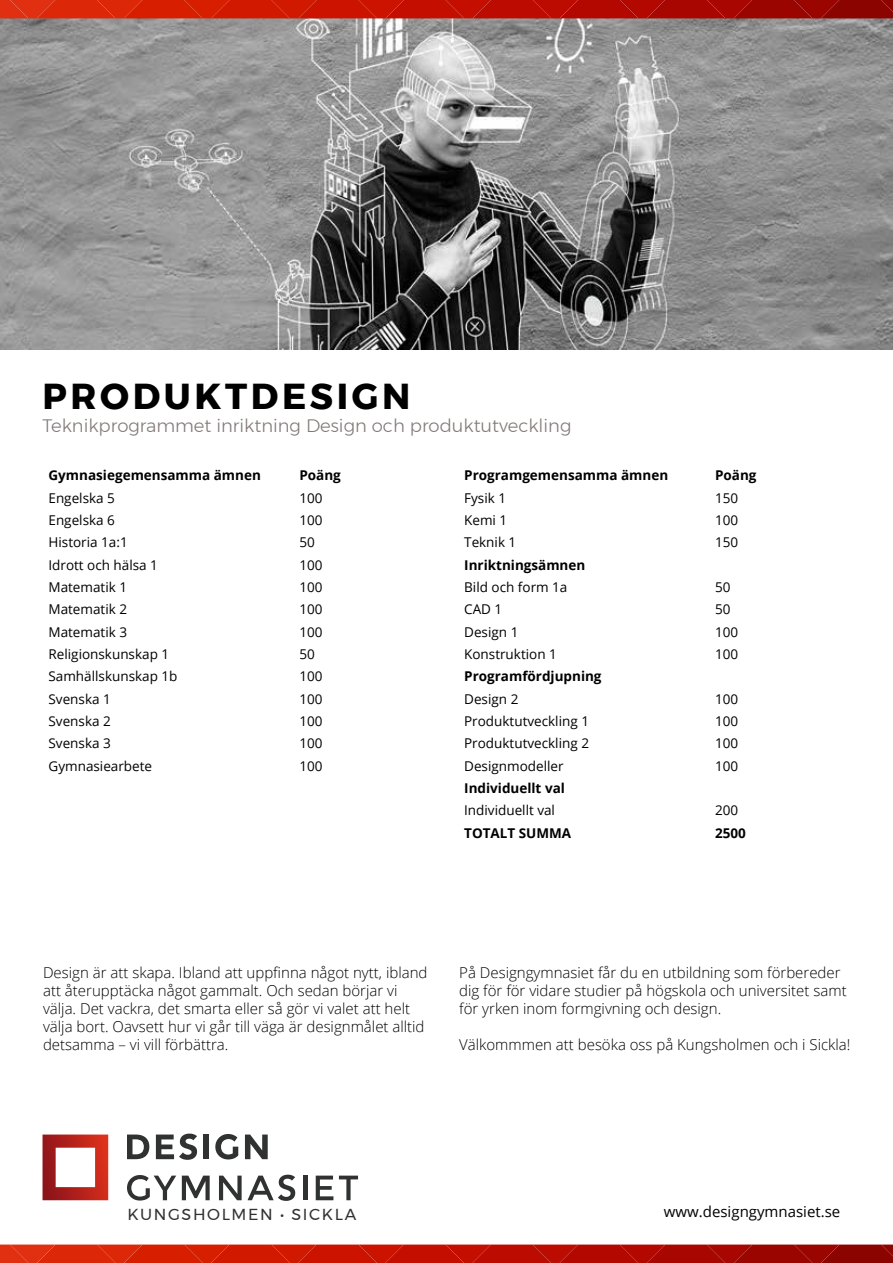
<style>
.page{position:relative;width:893px;height:1263px;background:#fff}
.page>*{position:absolute;margin:0;border:0;box-sizing:border-box;transform-origin:0 0}
.t1{font:700 36px "Montserrat";letter-spacing:.1em;color:#000}
.t2{font:300 18px "Montserrat";color:#827978}
.t3{font:15.9px "Montserrat";letter-spacing:.1em;color:#303232}
.t4{font:300 15px/18px "Open Sans";color:#000}
.t5{font:15px "Open Sans";color:#000}
.t6{font:13.5px "Open Sans";color:#000}
.t7{font:700 13.5px "Open Sans";color:#000}
</style>
<div class="page">
<img style="left:0;top:18px;width:893px;height:332px">
<svg style="left:0;top:1244px;width:893px;height:19px;background:#c01a0a"></svg>
<svg style="left:0;top:0;width:893px;height:18px;background:#be1302"></svg>
<svg style="left:127px;top:1134px;width:22px;height:25px"></svg>
<svg style="left:156px;top:1133px;width:41px;height:27px"></svg>
<div style="left:203px;top:1134px;width:6px;height:25px;background:#303232"></div>
<svg style="left:215px;top:1134px;width:23px;height:25px"></svg>
<svg style="left:245px;top:1134px;width:23px;height:25px"></svg>
<svg style="left:127px;top:1175px;width:49px;height:25px"></svg>
<svg style="left:182px;top:1175px;width:28px;height:25px"></svg>
<svg style="left:219px;top:1175px;width:76px;height:26px"></svg>
<hr style="left:303px;top:1175px;width:4px;height:25px;background:#303232">
<svg style="left:316px;top:1175px;width:17px;height:25px"></svg>
<svg style="left:339px;top:1175px;width:19px;height:25px"></svg>
<svg style="left:43px;top:1134px;width:65px;height:66px"></svg>
<h1 class="t1" style="left:43px;top:367px;width:369px">PRODUKTDESIGN</h1>
<p class="t2" style="left:43px;top:412px;width:530px">Teknikprogrammet inriktning Design och produktutveckling</p>
<p class="t7" style="left:49px;top:466px;width:214px">Gymnasiegemensamma ämnen</p>
<p class="t7" style="left:299px;top:466px;width:43px">Poäng</p>
<p class="t6" style="left:49px;top:489px;width:68px">Engelska 5</p>
<p class="t6" style="left:299px;top:489px;width:25px">100</p>
<p class="t6" style="left:49px;top:511px;width:68px">Engelska 6</p>
<p class="t6" style="left:299px;top:511px;width:25px">100</p>
<p class="t6" style="left:49px;top:533px;width:81px">Historia 1a:1</p>
<p class="t6" style="left:299px;top:533px;width:17px">50</p>
<p class="t6" style="left:49px;top:556px;width:111px">Idrott och hälsa 1</p>
<p class="t6" style="left:299px;top:556px;width:25px">100</p>
<p class="t6" style="left:49px;top:578px;width:80px">Matematik 1</p>
<p class="t6" style="left:299px;top:578px;width:25px">100</p>
<p class="t6" style="left:49px;top:600px;width:80px">Matematik 2</p>
<p class="t6" style="left:299px;top:600px;width:25px">100</p>
<p class="t6" style="left:49px;top:623px;width:80px">Matematik 3</p>
<p class="t6" style="left:299px;top:623px;width:25px">100</p>
<p class="t6" style="left:49px;top:645px;width:122px">Religionskunskap 1</p>
<p class="t6" style="left:299px;top:645px;width:17px">50</p>
<p class="t6" style="left:49px;top:667px;width:131px">Samhällskunskap 1b</p>
<p class="t6" style="left:299px;top:667px;width:25px">100</p>
<p class="t6" style="left:49px;top:690px;width:64px">Svenska 1</p>
<p class="t6" style="left:299px;top:690px;width:25px">100</p>
<p class="t6" style="left:49px;top:712px;width:64px">Svenska 2</p>
<p class="t6" style="left:299px;top:712px;width:25px">100</p>
<p class="t6" style="left:49px;top:734px;width:64px">Svenska 3</p>
<p class="t6" style="left:299px;top:734px;width:25px">100</p>
<p class="t6" style="left:49px;top:757px;width:105px">Gymnasiearbete</p>
<p class="t6" style="left:299px;top:757px;width:25px">100</p>
<p class="t7" style="left:464px;top:466px;width:206px">Programgemensamma ämnen</p>
<p class="t7" style="left:715px;top:466px;width:43px">Poäng</p>
<p class="t6" style="left:464px;top:489px;width:43px">Fysik 1</p>
<p class="t6" style="left:715px;top:489px;width:25px">150</p>
<p class="t6" style="left:464px;top:511px;width:45px">Kemi 1</p>
<p class="t6" style="left:715px;top:511px;width:25px">100</p>
<p class="t6" style="left:464px;top:533px;width:54px">Teknik 1</p>
<p class="t6" style="left:715px;top:533px;width:25px">150</p>
<p class="t7" style="left:464px;top:555px;width:123px">Inriktningsämnen</p>
<p class="t6" style="left:464px;top:578px;width:105px">Bild och form 1a</p>
<p class="t6" style="left:715px;top:578px;width:17px">50</p>
<p class="t6" style="left:464px;top:600px;width:40px">CAD 1</p>
<p class="t6" style="left:715px;top:600px;width:17px">50</p>
<p class="t6" style="left:464px;top:623px;width:56px">Design 1</p>
<p class="t6" style="left:715px;top:623px;width:25px">100</p>
<p class="t6" style="left:464px;top:645px;width:94px">Konstruktion 1</p>
<p class="t6" style="left:715px;top:645px;width:25px">100</p>
<p class="t7" style="left:464px;top:667px;width:139px">Programfördjupning</p>
<p class="t6" style="left:464px;top:690px;width:56px">Design 2</p>
<p class="t6" style="left:715px;top:690px;width:25px">100</p>
<p class="t6" style="left:464px;top:712px;width:126px">Produktutveckling 1</p>
<p class="t6" style="left:715px;top:712px;width:25px">100</p>
<p class="t6" style="left:464px;top:734px;width:126px">Produktutveckling 2</p>
<p class="t6" style="left:715px;top:734px;width:25px">100</p>
<p class="t6" style="left:464px;top:757px;width:101px">Designmodeller</p>
<p class="t6" style="left:715px;top:757px;width:25px">100</p>
<p class="t7" style="left:464px;top:779px;width:102px">Individuellt val</p>
<p class="t6" style="left:464px;top:801px;width:92px">Individuellt val</p>
<p class="t6" style="left:715px;top:801px;width:25px">200</p>
<p class="t7" style="left:464px;top:823px;width:109px">TOTALT SUMMA</p>
<p class="t7" style="left:715px;top:823px;width:32px">2500</p>
<p class="t4" style="left:43px;top:963px;width:386px">Design är att skapa. Ibland att uppfinna något nytt, ibland att återupptäcka något gammalt. Och sedan börjar vi välja. Det vackra, det smarta eller så gör vi valet att helt välja bort. Oavsett hur vi går till väga är designmålet alltid detsamma – vi vill förbättra.</p>
<p class="t4" style="left:459px;top:963px;width:389px">På Designgymnasiet får du en utbildning som förbereder dig för för vidare studier på högskola och universitet samt för yrken inom formgivning och design.</p>
<p class="t4" style="left:459px;top:1035px;width:393px">Välkommmen att besöka oss på Kungsholmen och i Sickla!</p>
<p class="t3" style="left:127px;top:1202px;width:230px">KUNGSHOLMEN • SICKLA</p>
<p class="t5" style="left:664px;top:1201px;width:178px">www.designgymnasiet.se</p>
</div>
